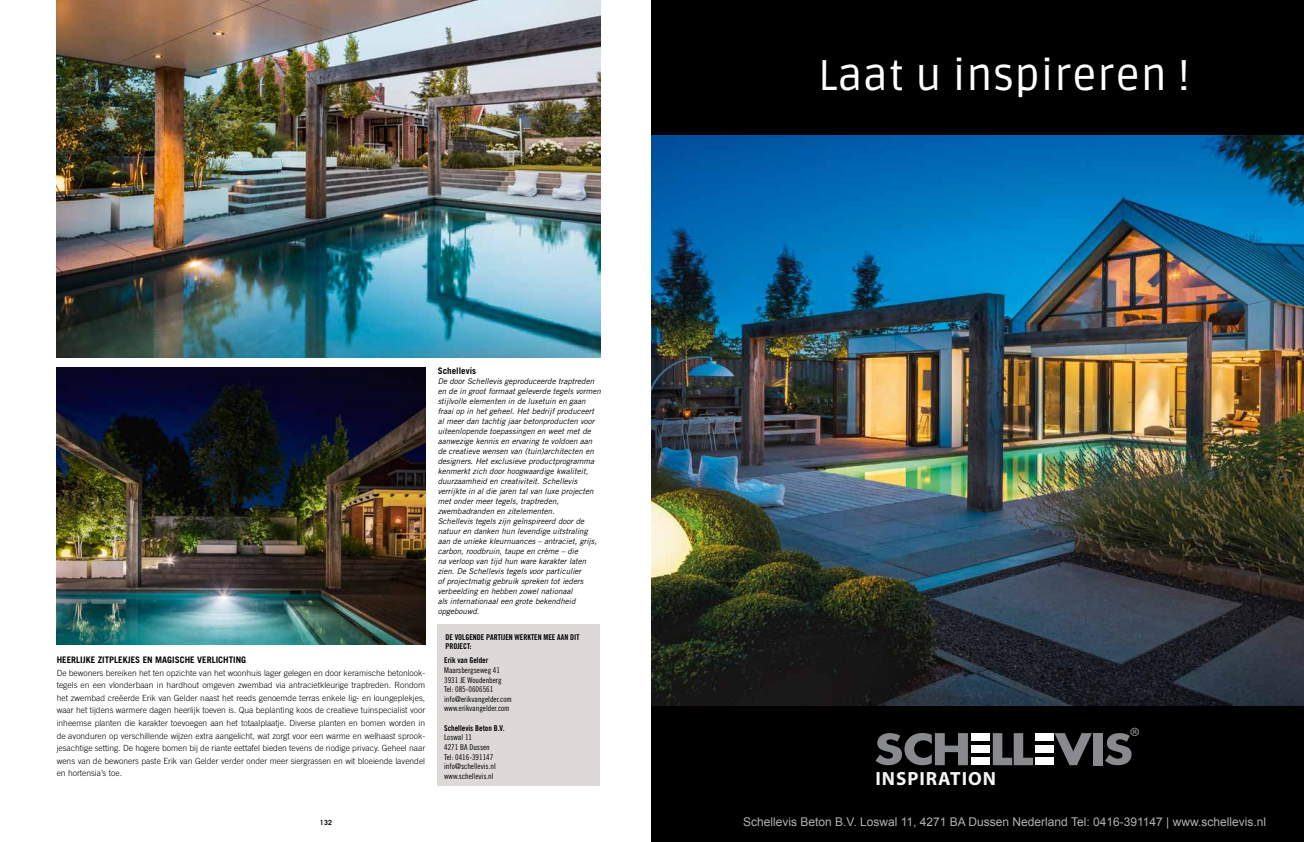
<style>
.page{position:relative;width:1304px;height:842px;background:#fff}
.page>*{position:absolute;margin:0;border:0;box-sizing:border-box;transform-origin:0 0}
.t1{font:43px "Ruda";letter-spacing:.02em;color:#fff}
.t2{font:25.3px "Myriad Pro";color:#898a8d}
.t3{font:700 19.1px "Myriad Pro";letter-spacing:.05em;color:#f6f6f6}
.t4{font:12px "Arial";color:#b3b2b2}
.t5{font:700 9px "Trade Gothic";color:#000}
.t6{font:300 8.5px/12.6px "Trade Gothic";color:#000;text-align:justify}
.t7{font:italic 8px/10px "Trade Gothic";color:#000}
.t8{font:8px/9.6px "Trade Gothic Cond Eighteen";color:#000}
.t9{font:8px/9.6px "Trade Gothic Bold Cond Twenty";color:#000}
.t10{font:700 7px "Trade Gothic";color:#000}
</style>
<div class="page">
<img style="left:57px;top:0;width:543px;height:357px">
<img style="left:57px;top:367px;width:368px;height:278px">
<div style="left:437px;top:624px;width:163px;height:161px;background:#ded8d8"></div>
<img style="left:651px;top:135px;width:653px;height:571px">
<div style="left:651px;top:706px;width:653px;height:136px;background:#000"></div>
<div style="left:651px;top:0;width:653px;height:135px;background:#000"></div>
<div style="left:1093px;top:733px;width:10px;height:32px;background:#898a8d"></div>
<svg style="left:1054px;top:733px;width:38px;height:32px"></svg>
<div style="left:971px;top:758px;width:18px;height:7px;background:#fff"></div>
<svg style="left:993px;top:733px;width:40px;height:32px"></svg>
<svg style="left:876px;top:733px;width:92px;height:32px"></svg>
<svg style="left:1105px;top:733px;width:27px;height:32px"></svg>
<div style="left:971px;top:745px;width:18px;height:8px;background:#fff"></div>
<div style="left:971px;top:733px;width:18px;height:8px;background:#fff"></div>
<div style="left:1035px;top:758px;width:18px;height:7px;background:#fff"></div>
<div style="left:1035px;top:745px;width:18px;height:8px;background:#fff"></div>
<div style="left:1035px;top:733px;width:18px;height:8px;background:#fff"></div>
<p class="t5" style="left:57px;top:654px;width:191px">HEERLIJKE ZITPLEKJES EN MAGISCHE VERLICHTING</p>
<p class="t6" style="left:57px;top:666px;width:370px">De bewoners bereiken het ten opzichte van het woonhuis lager gelegen en door keramische betonlook&shy;tegels en een vlonderbaan in hardhout omgeven zwembad via antracietkleurige traptreden. Rondom het zwembad creëerde Erik van Gelder naast het reeds genoemde terras enkele lig- en loungeplekjes, waar het tijdens warmere dagen heerlijk toeven is. Qua beplanting koos de creatieve tuinspecialist voor inheemse planten die karakter toevoegen aan het totaalplaatje. Diverse planten en bomen worden in de avonduren op verschillende wijzen extra aangelicht, wat zorgt voor een warme en welhaast sprook&shy;jesachtige setting. De hogere bomen bij de riante eettafel bieden tevens de nodige privacy. Geheel naar wens van de bewoners paste Erik van Gelder verder onder meer siergrassen en wit bloeiende lavendel en hortensia’s toe.</p>
<p class="t5" style="left:438px;top:365px;width:40px">Schellevis</p>
<p class="t7" style="left:438px;top:376px;width:165px">De door Schellevis geproduceerde traptreden en de in groot formaat geleverde tegels vormen stijlvolle elementen in de luxetuin en gaan fraai op in het geheel. Het bedrijf produceert al meer dan tachtig jaar betonproducten voor uiteenlopende toepassingen en weet met de aanwezige kennis en ervaring te voldoen aan de creatieve wensen van (tuin)architecten en designers. Het exclusieve productprogramma kenmerkt zich door hoogwaardige kwaliteit, duurzaamheid en creativiteit. Schellevis verrijkte in al die jaren tal van luxe projecten met onder meer tegels, traptreden, zwembadranden en zitelementen.<br>Schellevis tegels zijn geïnspireerd door de natuur en danken hun levendige uitstraling aan de unieke kleurnuances – antraciet, grijs, carbon, roodbruin, taupe en crème – die<br>na verloop van tijd hun ware karakter laten zien. De Schellevis tegels voor particulier<br>of projectmatig gebruik spreken tot ieders verbeelding en hebben zowel nationaal<br>als internationaal een grote bekendheid opgebouwd.</p>
<p class="t9" style="left:445px;top:632px;width:136px">DE VOLGENDE PARTIJEN WERKTEN MEE AAN DIT<br>PROJECT:</p>
<p class="t9" style="left:444px;top:656px;width:46px">Erik van Gelder</p>
<p class="t8" style="left:444px;top:665px;width:69px">Maarsbergseweg 41<br>3931 JE Woudenberg<br>Tel: 085-0606561 info@erikvangelder.com www.erikvangelder.com</p>
<p class="t9" style="left:444px;top:723px;width:62px">Schellevis Beton B.V.</p>
<p class="t8" style="left:444px;top:732px;width:53px">Loswal 11<br>4271 BA Dussen<br>Tel: 0416-391147 info@schellevis.nl www.schellevis.nl</p>
<p class="t10" style="left:320px;top:818px;width:14px">132</p>
<h1 class="t1" style="left:818px;top:52px;width:373px">Laat u inspireren !</h1>
<h3 class="t3" style="left:876px;top:766px;width:122px">INSPIRATION</h3>
<h2 class="t2" style="left:1130px;top:721px;width:12px">®</h2>
<h3 class="t4" style="left:743px;top:814px;width:524px">Schellevis Beton B.V. Loswal 11, 4271 BA Dussen Nederland Tel: 0416-391147 | www.schellevis.nl</h3>
</div>
